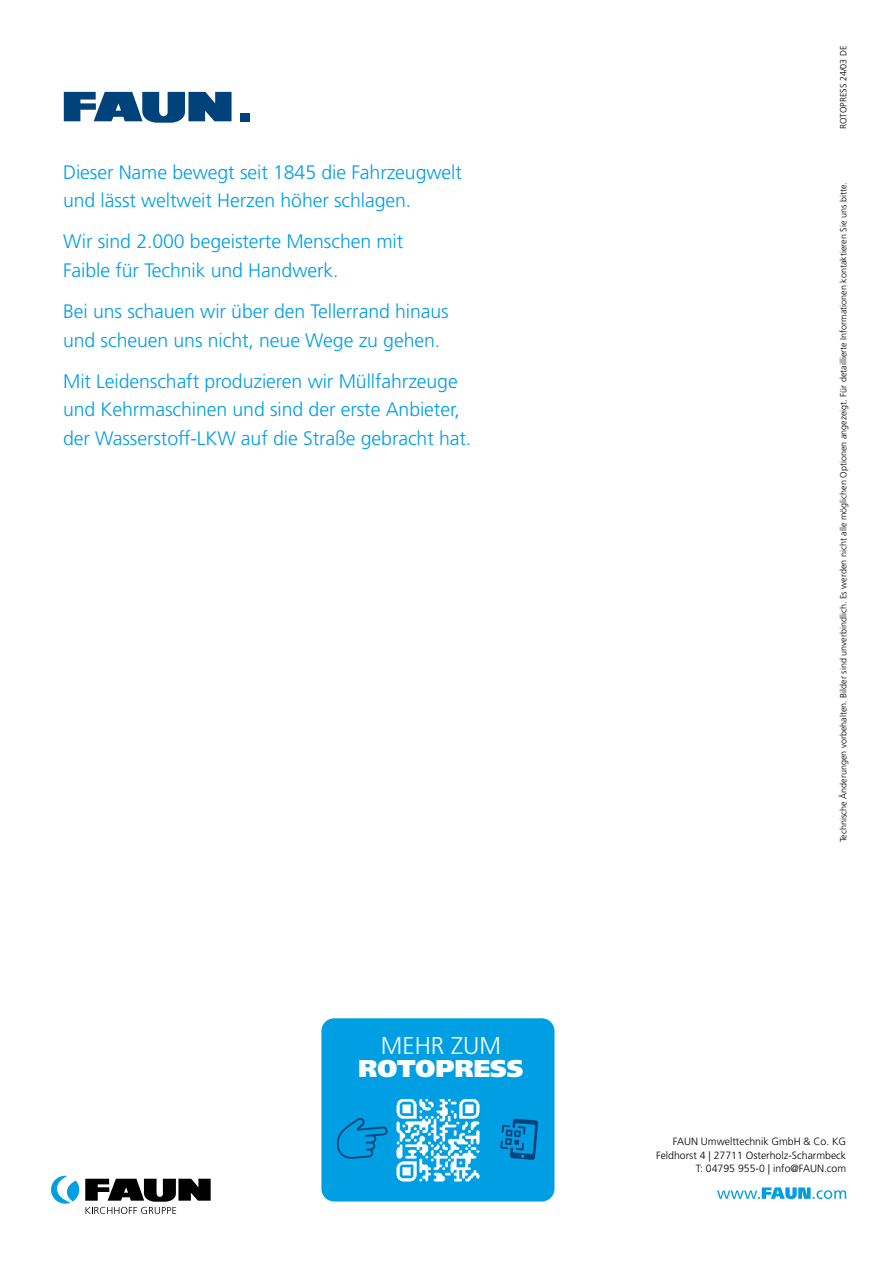
<style>
.page{position:relative;width:893px;height:1263px;background:#fff}
.page>*{position:absolute;margin:0;border:0;box-sizing:border-box;transform-origin:0 0}
.t1{font:900 24.3px "Frutiger";color:#fff}
.t2{font:300 24.3px "Frutiger";color:#fff}
.t3{font:300 19.5px/28.5px "Frutiger";letter-spacing:-.005em;color:#009ee3}
.t4{font:300 10.5px/13.5px "Frutiger";color:#000;text-align:right}
.t5{font:300 9px "Frutiger";color:#000}
</style>
<div class="page">
<div style="left:321px;top:1018px;width:233px;height:183px;background:#009ee3;border-radius:13px"></div>
<svg style="left:85px;top:1179px;width:126px;height:35px"></svg>
<svg style="left:51px;top:1176px;width:28px;height:27px"></svg>
<svg style="left:717px;top:1187px;width:129px;height:12px"></svg>
<div style="left:240px;top:113px;width:10px;height:8px;background:#00427a"></div>
<svg style="left:64px;top:92px;width:168px;height:31px"></svg>
<svg style="left:336px;top:1118px;width:52px;height:41px"></svg>
<svg style="left:500px;top:1118px;width:38px;height:42px"></svg>
<img style="left:396px;top:1099px;width:84px;height:83px">
<p class="t3" style="left:63px;top:158px;width:400px">Dieser Name bewegt seit 1845 die Fahrzeugwelt und lässt weltweit Herzen höher schlagen.</p>
<p class="t3" style="left:63px;top:228px;width:342px">Wir sind 2.000 begeisterte Menschen mit<br>Faible für Technik und Handwerk.</p>
<p class="t3" style="left:63px;top:297px;width:387px">Bei uns schauen wir über den Tellerrand hinaus und scheuen uns nicht, neue Wege zu gehen.</p>
<p class="t3" style="left:63px;top:367px;width:410px">Mit Leidenschaft produzieren wir Müllfahrzeuge und Kehrmaschinen und sind der erste Anbieter, der Wasserstoff-LKW auf die Straße gebracht hat.</p>
<p class="t2" style="left:381px;top:1032px;width:122px">MEHR ZUM</p>
<p class="t1" style="left:358px;top:1054px;width:167px">ROTOPRESS</p>
<p class="t5" style="left:838px;top:129px;width:85px;rotate:-90deg">ROTOPRESS 24/03 DE</p>
<p class="t5" style="left:838px;top:842px;width:661px;rotate:-90deg">Technische Änderungen vorbehalten. Bilder sind unverbindlich. Es werden nicht alle möglichen Optionen angezeigt. Für detaillierte Informationen kontaktieren Sie uns bitte.</p>
<p class="t4" style="left:656px;top:1135px;width:192px">FAUN Umwelttechnik GmbH &amp; Co. KG<br>Feldhorst 4 | 27711 Osterholz-Scharmbeck<br>T: 04795 955-0 | info@FAUN.com</p>
</div>
